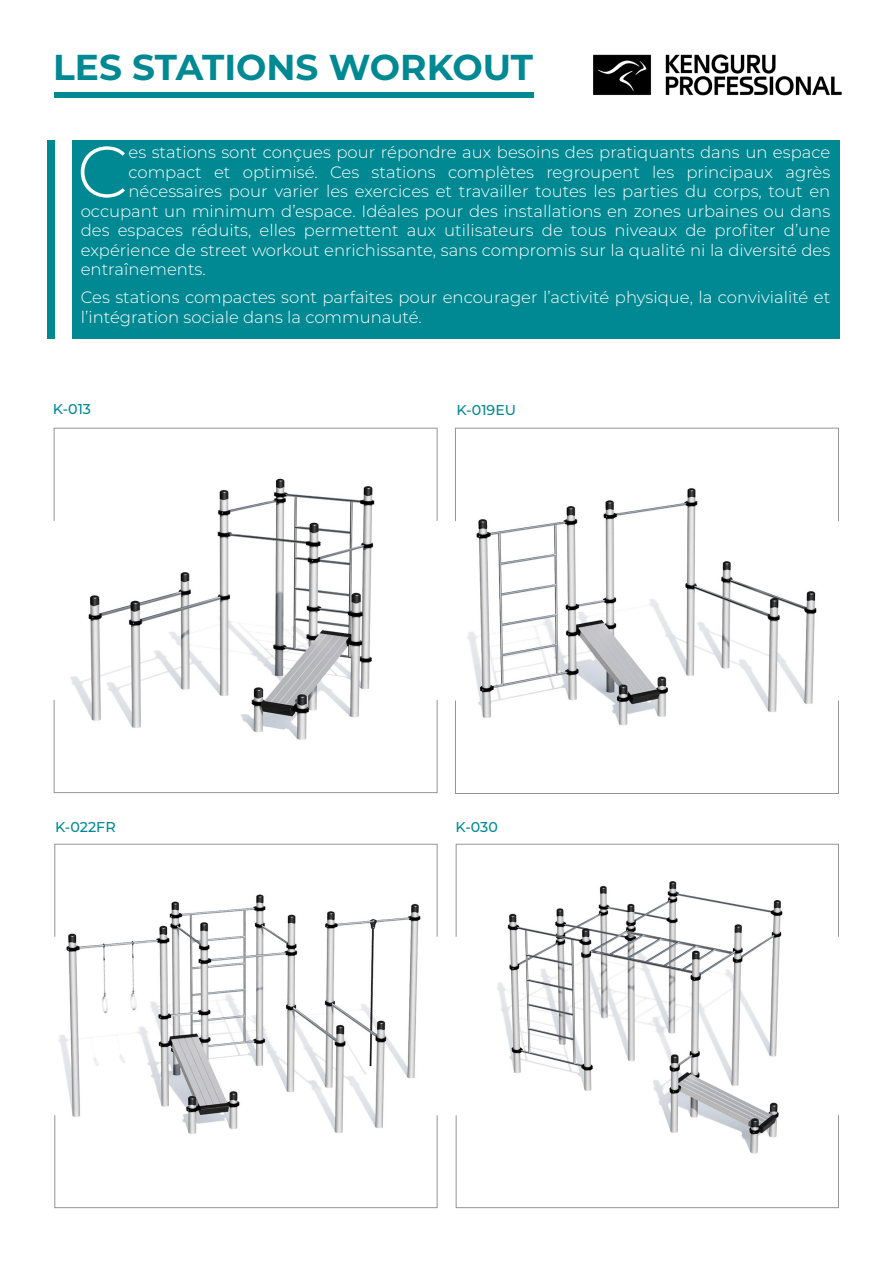
<style>
.page{position:relative;width:893px;height:1263px;background:#fff}
.page>*{position:absolute;margin:0;border:0;box-sizing:border-box;transform-origin:0 0}
.t1{font:300 72.15px "Montserrat";color:#fff}
.t2{font:700 36px "Montserrat";color:#008992}
.t3{font:300 16.5px/19.5px "Montserrat";color:#fff}
.Titre_nom_agrès{font:500 14.25px "Montserrat";color:#008992}
</style>
<div class="page">
<img style="left:497px;top:881px;width:286px;height:273px">
<img style="left:54px;top:886px;width:384px;height:269px">
<img style="left:70px;top:478px;width:305px;height:262px">
<img style="left:455px;top:488px;width:362px;height:238px">
<div style="left:55px;top:844px;width:382px;height:93px;border:1px solid #939598"></div>
<div style="left:55px;top:1115px;width:382px;height:93px;border:1px solid #939598"></div>
<div style="left:456px;top:844px;width:383px;height:93px;border:1px solid #939598"></div>
<div style="left:456px;top:1115px;width:383px;height:93px;border:1px solid #939598"></div>
<div style="left:54px;top:428px;width:383px;height:93px;border:1px solid #939598"></div>
<div style="left:54px;top:700px;width:383px;height:93px;border:1px solid #939598"></div>
<div style="left:455px;top:428px;width:384px;height:93px;border:1px solid #939598"></div>
<div style="left:455px;top:700px;width:384px;height:94px;border:1px solid #939598"></div>
<div style="left:54px;top:92px;width:480px;height:6px;background:#008992"></div>
<div style="left:47px;top:140px;width:8px;height:199px;background:#008992"></div>
<div style="left:72px;top:140px;width:768px;height:199px;background:#008992"></div>
<img style="left:593px;top:54px;width:249px;height:42px">
<p class="t2" style="left:53px;top:42px;width:481px">LES STATIONS WORKOUT</p>
<p class="t1" style="left:77px;top:123px;width:53px">C</p>
<p class="t3" style="left:128px;top:142px;width:703px">es stations sont conçues pour répondre aux besoins des pratiquants dans un espace</p>
<p class="t3" style="left:128px;top:162px;width:703px">compact et optimisé. Ces stations complètes regroupent les principaux agrès</p>
<p class="t3" style="left:128px;top:181px;width:703px">nécessaires pour varier les exercices et travailler toutes les parties du corps, tout en</p>
<p class="t3" style="left:81px;top:201px;width:751px">occupant un minimum d’espace. Idéales pour des installations en zones urbaines ou dans</p>
<p class="t3" style="left:81px;top:220px;width:751px">des espaces réduits, elles permettent aux utilisateurs de tous niveaux de profiter d’une</p>
<p class="t3" style="left:81px;top:240px;width:751px">expérience de street workout enrichissante, sans compromis sur la qualité ni la diversité des</p>
<p class="t3" style="left:81px;top:259px;width:127px">entraînements.</p>
<p class="t3" style="left:81px;top:287px;width:751px">Ces stations compactes sont parfaites pour encourager l’activité physique, la convivialité et l’intégration sociale dans la communauté.</p>
<p class="Titre_nom_agrès" style="left:53px;top:399px;width:40px">K-013</p>
<p class="Titre_nom_agrès" style="left:457px;top:400px;width:61px">K-019EU</p>
<p class="Titre_nom_agrès" style="left:55px;top:817px;width:62px">K-022FR</p>
<p class="Titre_nom_agrès" style="left:456px;top:817px;width:44px">K-030</p>
</div>
